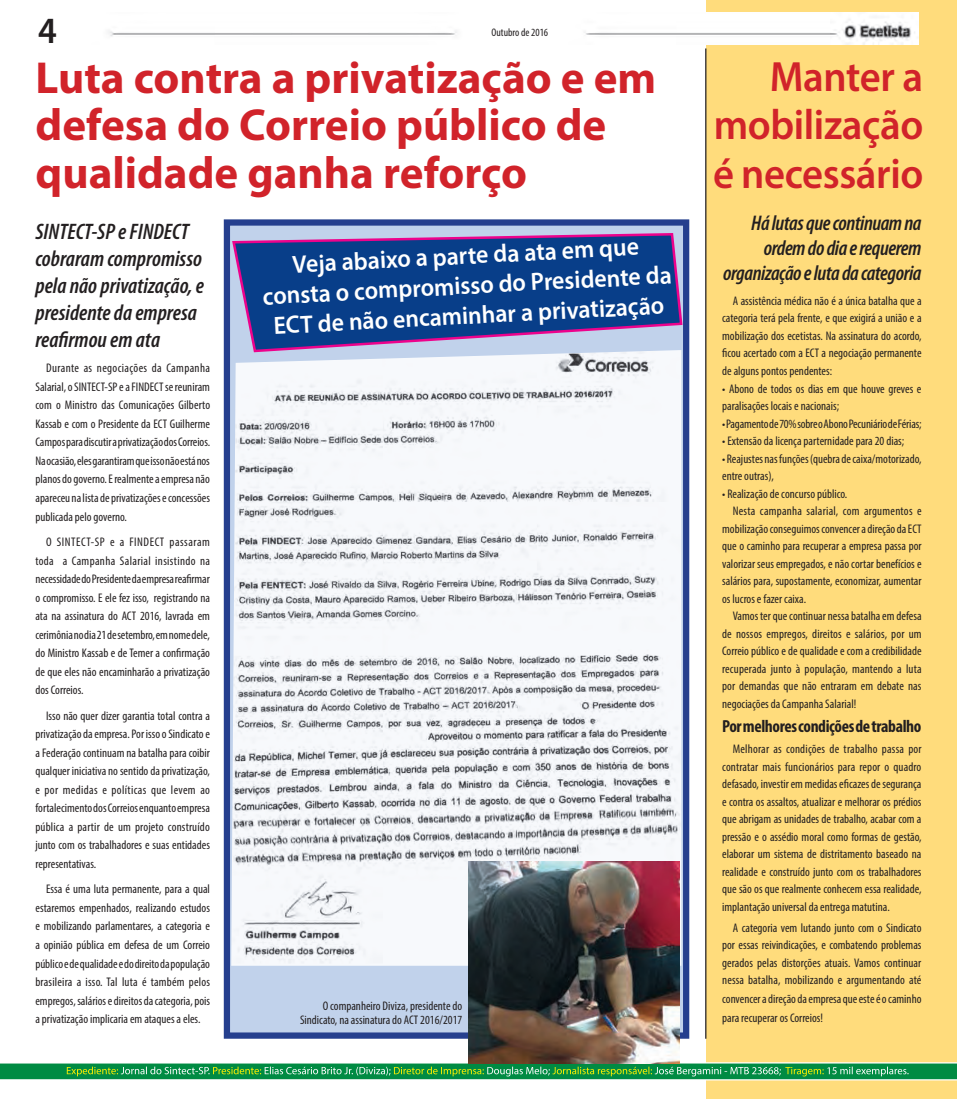
<style>
.page{position:relative;width:957px;height:1099px;background:#fff}
.page>*{position:absolute;margin:0;border:0;box-sizing:border-box;transform-origin:0 0}
.t1{font:700 45px/47.5px "Myriad Pro";color:#d1232a}
.t2{font:600 42.5px/48.8px "Myriad Pro";letter-spacing:-.01em;color:#d1232a;text-align:justify;scale:.96 1}
.t3{font:600 37.12px "Myriad Pro";color:#231f20;scale:.94 1}
.t4{font:600 25px/30px "Myriad Pro";color:#fff;text-align:center;scale:.95 1}
.t5{font:italic 600 condensed 22.5px/27px "Myriad Pro";color:#231f20}
.t6{font:italic 600 condensed 21.25px/25px "Myriad Pro";letter-spacing:-.02em;color:#231f20;text-align:right}
.t7{font:700 condensed 17.5px "Myriad Pro";letter-spacing:-.02em;color:#231f20}
.t8{font:condensed 12.5px/18.5px "Myriad Pro";color:#231f20;text-align:justify}
.t9{font:condensed 12.5px "Myriad Pro";letter-spacing:.02em;color:#231f20}
.t10{font:condensed 11px "Myriad Pro";color:#231f20}
</style>
<div class="page">
<div style="left:706px;top:0;width:251px;height:1098px;background:#ffdc7c"></div>
<div style="left:224px;top:219px;width:465px;height:819px;background:#c1d2eb;border:6px solid #253f8e"></div>
<img style="left:108px;top:13px;width:810px;height:31px">
<svg style="left:0;top:1062px;width:957px;height:18px;background:#38a260"></svg>
<img style="left:231px;top:353px;width:450px;height:612px">
<svg style="left:232px;top:232px;width:452px;height:121px"></svg>
<hr style="left:705px;top:48px;width:1px;height:990px;background:#231f20">
<img style="left:468px;top:861px;width:211px;height:202px">
<h3 class="t3" style="left:38px;top:7px;width:21px">4</h3>
<p class="t10" style="left:491px;top:26px;width:58px">Outubro de 2016</p>
<h1 class="t1" style="left:36px;top:52px;width:622px">Luta contra a privatização e em defesa do Correio público de qualidade ganha reforço</h1>
<h3 class="t5" style="left:35px;top:217px;width:170px">SINTECT-SP e FINDECT cobraram compromisso pela não privatização, e presidente da empresa reafirmou em ata</h3>
<p class="t8" style="left:35px;top:359px;width:176px;text-indent:11px">Durante as negociações da Campanha Salarial, o SINTECT-SP e a FINDECT se reuniram com o Ministro das Comunicações Gilberto Kassab e com o Presidente da ECT Guilherme Campos para discutir a privatização dos Correios.<br>Na ocasião, eles garantiram que isso não está nos planos do governo. E realmente a empresa não apareceu na lista de privatizações e concessões publicada pelo governo.</p>
<p class="t8" style="left:35px;top:532px;width:176px;text-indent:11px">O SINTECT-SP e a FINDECT passaram toda a Campanha Salarial insistindo na necessidade do Presidente da empresa reafirmar o compromisso. E ele fez isso, registrando na ata na assinatura do ACT 2016, lavrada em cerimônia no dia 21 de setembro, em nome dele, do Ministro Kassab e de Temer a confirmação de que eles não encaminharão a privatização dos Correios.</p>
<p class="t8" style="left:35px;top:706px;width:176px;text-indent:11px">Isso não quer dizer garantia total contra a privatização da empresa. Por isso o Sindicato e a Federação continuam na batalha para coibir qualquer iniciativa no sentido da privatização, e por medidas e políticas que levem ao fortalecimento dos Correios enquanto empresa pública a partir de um projeto construído junto com os trabalhadores e suas entidades representativas.</p>
<p class="t8" style="left:35px;top:879px;width:176px;text-indent:11px">Essa é uma luta permanente, para a qual estaremos empenhados, realizando estudos e mobilizando parlamentares, a categoria e a opinião pública em defesa de um Correio público e de qualidade e do direito da população brasileira a isso. Tal luta é também pelos empregos, salários e direitos da categoria, pois a privatização implicaria em ataques a eles.</p>
<h3 class="t4" style="left:260px;top:250px;width:432px;rotate:-3deg">Veja abaixo a parte da ata em que consta o compromisso do Presidente da<br>ECT de não encaminhar a privatização</h3>
<p class="t8" style="left:300px;top:998px;width:164px;line-height:13.8px;text-align:right">O companheiro Diviza, presidente do<br>Sindicato, na assinatura do ACT 2016/2017</p>
<h2 class="t2" style="left:713px;top:51px;width:220px;text-indent:57px">Manter a mobilização é necessário</h2>
<h3 class="t6" style="left:723px;top:210px;width:200px">Há lutas que continuam na ordem do dia e requerem organização e luta da categoria</h3>
<p class="t8" style="left:722px;top:292px;width:201px;line-height:17.5px;text-indent:11px">A assistência médica não é a única batalha que a categoria terá pela frente, e que exigirá a união e a mobilização dos ecetistas. Na assinatura do acordo, ficou acertado com a ECT a negociação permanente de alguns pontos pendentes:</p>
<p class="t8" style="left:722px;top:379px;width:201px;line-height:17.5px">• Abono de todos os dias em que houve greves e paralisações locais e nacionais;</p>
<p class="t8" style="left:722px;top:414px;width:201px">• Pagamento de 70% sobre o Abono Pecuniário de Férias;</p>
<p class="t8" style="left:722px;top:431px;width:184px">• Extensão da licença parternidade para 20 dias;</p>
<p class="t8" style="left:722px;top:449px;width:201px;line-height:17.5px">• Reajustes nas funções (quebra de caixa/motorizado, entre outras),</p>
<p class="t8" style="left:722px;top:484px;width:127px">• Realização de concurso público.</p>
<p class="t9" style="left:733px;top:503px;width:190px">Nesta campanha salarial, com argumentos e</p>
<p class="t8" style="left:722px;top:519px;width:201px">mobilização conseguimos convencer a direção da ECT</p>
<p class="t8" style="left:722px;top:536px;width:201px">que o caminho para recuperar a empresa passa por</p>
<p class="t8" style="left:722px;top:554px;width:201px">valorizar seus empregados, e não cortar benefícios e</p>
<p class="t8" style="left:722px;top:571px;width:201px">salários para, supostamente, economizar, aumentar</p>
<p class="t8" style="left:722px;top:589px;width:85px">os lucros e fazer caixa.</p>
<p class="t8" style="left:733px;top:606px;width:190px">Vamos ter que continuar nessa batalha em defesa</p>
<p class="t8" style="left:722px;top:624px;width:201px">de nossos empregos, direitos e salários, por um</p>
<p class="t8" style="left:722px;top:641px;width:201px">Correio público e de qualidade e com a credibilidade</p>
<p class="t8" style="left:722px;top:659px;width:201px">recuperada junto à população, mantendo a luta</p>
<p class="t8" style="left:722px;top:676px;width:201px">por demandas que não entraram em debate nas</p>
<p class="t8" style="left:722px;top:694px;width:136px">negociações da Campanha Salarial!</p>
<h3 class="t7" style="left:722px;top:715px;width:201px">Por melhores condições de trabalho</h3>
<p class="t8" style="left:722px;top:740px;width:201px;line-height:17.5px;text-indent:11px">Melhorar as condições de trabalho passa por contratar mais funcionários para repor o quadro defasado, investir em medidas eficazes de segurança e contra os assaltos, atualizar e melhorar os prédios que abrigam as unidades de trabalho, acabar com a pressão e o assédio moral como formas de gestão, elaborar um sistema de distritamento baseado na realidade e construído junto com os trabalhadores que são os que realmente conhecem essa realidade, implantação universal da entrega matutina.</p>
<p class="t8" style="left:722px;top:918px;width:201px;line-height:17.5px;text-indent:11px">A categoria vem lutando junto com o Sindicato por essas reivindicações, e combatendo problemas gerados pelas distorções atuais. Vamos continuar nessa batalha, mobilizando e argumentando até</p>
<p class="t8" style="left:722px;top:989px;width:201px">convencer a direção da empresa que este é o caminho para recuperar os Correios!</p>
</div>
